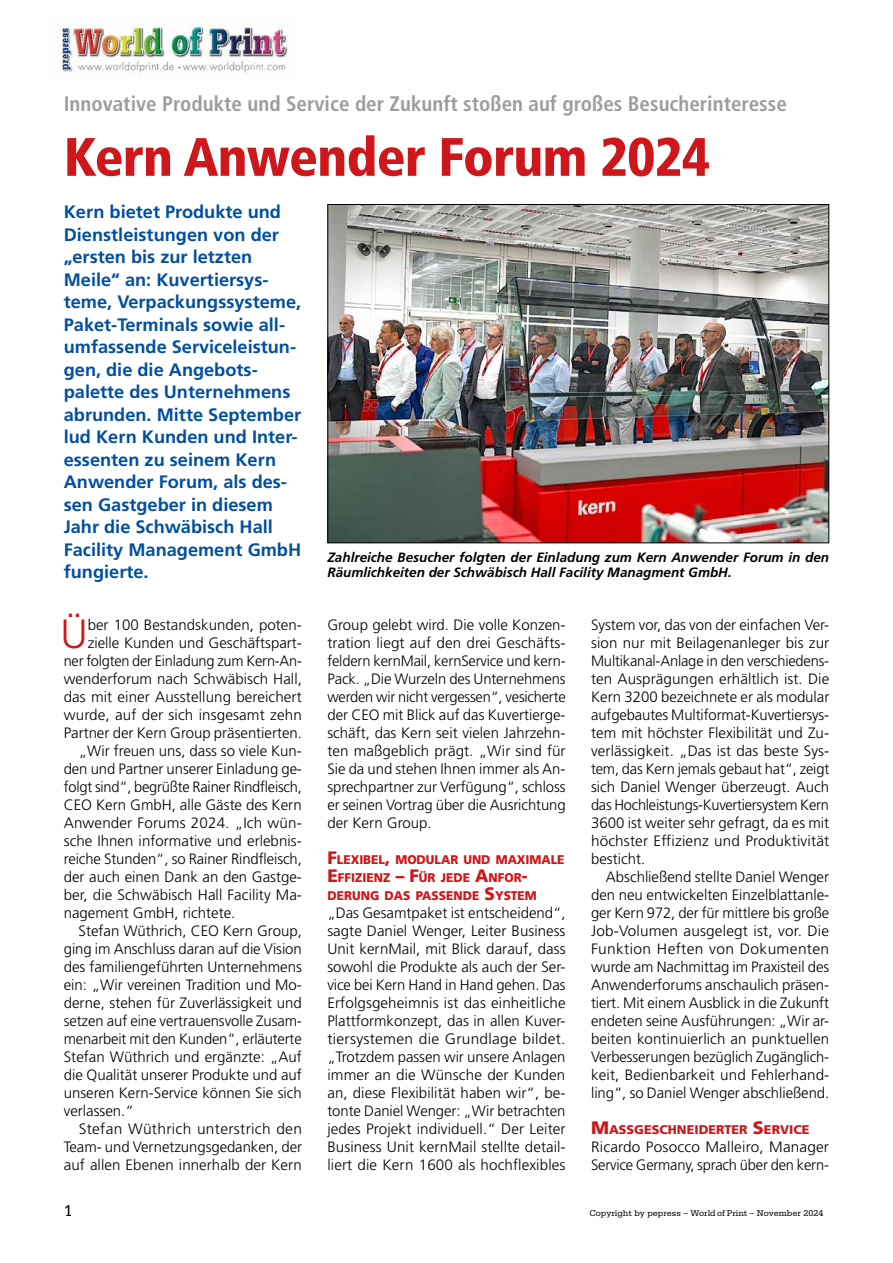
<style>
.page{position:relative;width:893px;height:1263px;background:#fff}
.page>*{position:absolute;margin:0;border:0;box-sizing:border-box;transform-origin:0 0}
.t1{font:900 condensed 54px "Frutiger";letter-spacing:-.015em;color:#cd171a}
.t2{font:300 40.8px "Frutiger";color:#cd171a}
.t3{font:700 condensed 21px "Frutiger";color:#9d9d9c}
.t4{font:700 18px/22.5px "Frutiger";color:#004f9f}
.t5{font:16.5px "Serifa";color:#000}
.t6{font:300 15px/18px "Frutiger";color:#000;text-align:justify}
.t7{font:300 15px "Frutiger";letter-spacing:.02em;color:#000}
.t8{font:italic 700 13.5px/15px "Frutiger";color:#000}
.t9{font:900 12.6px/18px "Frutiger";color:#cd171a;scale:.95 1}
.t10{font:900 12.6px "Frutiger";color:#cd171a}
.t11{font:9px "Serifa";color:#000}
.s1{font-size:18px}
</style>
<div class="page">
<img style="left:329px;top:206px;width:498px;height:335px">
<img style="left:58px;top:23px;width:230px;height:50px">
<h3 class="t3" style="left:64px;top:91px;width:724px">Innovative Produkte und Service der Zukunft stoßen auf großes Besucherinteresse</h3>
<h1 class="t1" style="left:64px;top:125px;width:648px">Kern Anwender Forum 2024</h1>
<p class="t4" style="left:64px;top:200px;width:239px">Kern bietet Produkte und<br>Dienstleistungen von der „ersten bis zur letzten<br>Meile“ an: Kuvertiersys&shy;teme, Verpackungssysteme,<br>Paket-Terminals sowie all&shy;umfassende Serviceleistun&shy;gen, die die Angebots&shy;palette des Unternehmens abrunden. Mitte September lud Kern Kunden und Inter&shy;essenten zu seinem Kern<br>Anwender Forum, als des&shy;sen Gastgeber in diesem<br>Jahr die Schwäbisch Hall<br>Facility Management GmbH fungierte.</p>
<h2 class="t2" style="left:60px;top:611px;width:29px">Ü</h2>
<p class="t6" style="left:88px;top:616px;width:216px">ber 100 Bestandskunden, poten-</p>
<p class="t8" style="left:327px;top:550px;width:503px">Zahlreiche Besucher folgten der Einladung zum Kern Anwender Forum in den<br>Räumlichkeiten der Schwäbisch Hall Facility Managment GmbH.</p>
<p class="t6" style="left:591px;top:616px;width:240px">System vor, das von der einfachen Ver&shy;sion nur mit Beilagenanleger bis zur Multikanal-Anlage in den verschiedens&shy;ten Ausprägungen erhältlich ist. Die Kern 3200 bezeichnete er als modular aufgebautes Multiformat-Kuvertiersys&shy;tem mit höchster Flexibilität und Zu&shy;verlässigkeit. „Das ist das beste Sys&shy;tem, das Kern jemals gebaut hat“, zeigt sich Daniel Wenger überzeugt. Auch das Hochleistungs-Kuvertiersystem Kern 3600 ist weiter sehr gefragt, da es mit höchster Effizienz und Produktivität besticht.</p>
<p class="t6" style="left:591px;top:868px;width:240px;text-indent:15px">Abschließend stellte Daniel Wenger den neu entwickelten Einzelblattanle&shy;ger Kern 972, der für mittlere bis große Job-Volumen ausgelegt ist, vor. Die Funktion Heften von Dokumenten wurde am Nachmittag im Praxisteil des Anwenderforums anschaulich präsen&shy;tiert. Mit einem Ausblick in die Zukunft endeten seine Ausführungen: „Wir ar&shy;beiten kontinuierlich an punktuellen Verbesserungen bezüglich Zugänglich&shy;keit, Bedienbarkeit und Fehlerhand&shy;ling“, so Daniel Wenger abschließend.</p>
<p class="t10" style="left:591px;top:1122px;width:220px"><span class="s1">M</span>ASSGESCHNEIDERTER <span class="s1">S</span>ERVICE</p>
<p class="t6" style="left:591px;top:1138px;width:240px">Ricardo Posocco Malleiro, Manager<br>Service Germany, sprach über den kern-</p>
<p class="t6" style="left:327px;top:616px;width:240px">Group gelebt wird. Die volle Konzen&shy;tration liegt auf den drei Geschäfts&shy;feldern kernMail, kernService und kern-Pack. „Die Wurzeln des Unternehmens werden wir nicht vergessen“, vesicherte der CEO mit Blick auf das Kuvertierge&shy;schäft, das Kern seit vielen Jahrzehn&shy;ten maßgeblich prägt. „Wir sind für Sie da und stehen Ihnen immer als An&shy;sprechpartner zur Verfügung“, schloss er seinen Vortrag über die Ausrichtung der Kern Group.</p>
<p class="t9" style="left:327px;top:850px;width:251px"><span class="s1">F</span>LEXIBEL<span class="s1">,</span> MODULAR UND MAXIMALE<br><span class="s1">E</span>FFIZIENZ <span class="s1">– F</span>ÜR JEDE <span class="s1">A</span>NFOR<span class="s1">-<br></span>DERUNG DAS PASSENDE <span class="s1">S</span>YSTEM</p>
<p class="t6" style="left:327px;top:904px;width:240px">„Das Gesamtpaket ist entscheidend“, sagte Daniel Wenger, Leiter Business Unit kernMail, mit Blick darauf, dass sowohl die Produkte als auch der Ser&shy;vice bei Kern Hand in Hand gehen. Das Erfolgsgeheimnis ist das einheitliche Plattformkonzept, das in allen Kuver&shy;tiersystemen die Grundlage bildet. „Trotzdem passen wir unsere Anlagen immer an die Wünsche der Kunden an, diese Flexibilität haben wir“, be&shy;tonte Daniel Wenger: „Wir betrachten jedes Projekt individuell.“ Der Leiter Business Unit kernMail stellte detail&shy;liert die Kern 1600 als hochflexibles</p>
<p class="t6" style="left:88px;top:634px;width:216px">zielle Kunden und Geschäftspart-</p>
<p class="t6" style="left:64px;top:652px;width:240px">ner folgten der Einladung zum Kern-An-</p>
<p class="t6" style="left:64px;top:670px;width:240px">wenderforum nach Schwäbisch Hall,</p>
<p class="t6" style="left:64px;top:688px;width:240px">das mit einer Ausstellung bereichert</p>
<p class="t6" style="left:64px;top:706px;width:240px">wurde, auf der sich insgesamt zehn</p>
<p class="t6" style="left:64px;top:724px;width:240px">Partner der Kern Group präsentierten.</p>
<p class="t6" style="left:79px;top:742px;width:225px">„Wir freuen uns, dass so viele Kun-</p>
<p class="t6" style="left:64px;top:760px;width:240px">den und Partner unserer Einladung ge-</p>
<p class="t6" style="left:64px;top:778px;width:240px">folgt sind“, begrüßte Rainer Rindfleisch,</p>
<p class="t6" style="left:64px;top:796px;width:240px">CEO Kern GmbH, alle Gäste des Kern</p>
<p class="t6" style="left:64px;top:814px;width:240px">Anwender Forums 2024. „Ich wün-</p>
<p class="t6" style="left:64px;top:832px;width:240px">sche Ihnen informative und erlebnis-</p>
<p class="t6" style="left:64px;top:850px;width:240px">reiche Stunden“, so Rainer Rindfleisch,</p>
<p class="t6" style="left:64px;top:868px;width:240px">der auch einen Dank an den Gastge-</p>
<p class="t6" style="left:64px;top:886px;width:240px">ber, die Schwäbisch Hall Facility Ma-</p>
<p class="t6" style="left:64px;top:904px;width:173px">nagement GmbH, richtete.</p>
<p class="t6" style="left:79px;top:922px;width:225px">Stefan Wüthrich, CEO Kern Group,</p>
<p class="t6" style="left:64px;top:940px;width:239px">ging im Anschluss daran auf die Vision</p>
<p class="t6" style="left:64px;top:958px;width:240px">des familiengeführten Unternehmens</p>
<p class="t6" style="left:64px;top:976px;width:240px">ein: „Wir vereinen Tradition und Mo-</p>
<p class="t6" style="left:64px;top:994px;width:240px">derne, stehen für Zuverlässigkeit und</p>
<p class="t6" style="left:64px;top:1012px;width:240px">setzen auf eine vertrauensvolle Zusam-</p>
<p class="t6" style="left:64px;top:1030px;width:239px">menarbeit mit den Kunden“, erläuterte</p>
<p class="t6" style="left:64px;top:1048px;width:240px">Stefan Wüthrich und ergänzte: „Auf</p>
<p class="t6" style="left:64px;top:1066px;width:240px">die Qualität unserer Produkte und auf</p>
<p class="t6" style="left:64px;top:1084px;width:240px">unseren Kern-Service können Sie sich</p>
<p class="t6" style="left:64px;top:1102px;width:72px">verlassen.“</p>
<p class="t7" style="left:79px;top:1120px;width:225px">Stefan Wüthrich unterstrich den</p>
<p class="t6" style="left:64px;top:1138px;width:240px">Team- und Vernetzungsgedanken, der</p>
<p class="t6" style="left:64px;top:1156px;width:240px">auf allen Ebenen innerhalb der Kern</p>
<p class="t5" style="left:64px;top:1201px;width:11px">1</p>
<p class="t11" style="left:589px;top:1208px;width:236px">Copyright by pepress – World of Print – November 2024</p>
</div>
